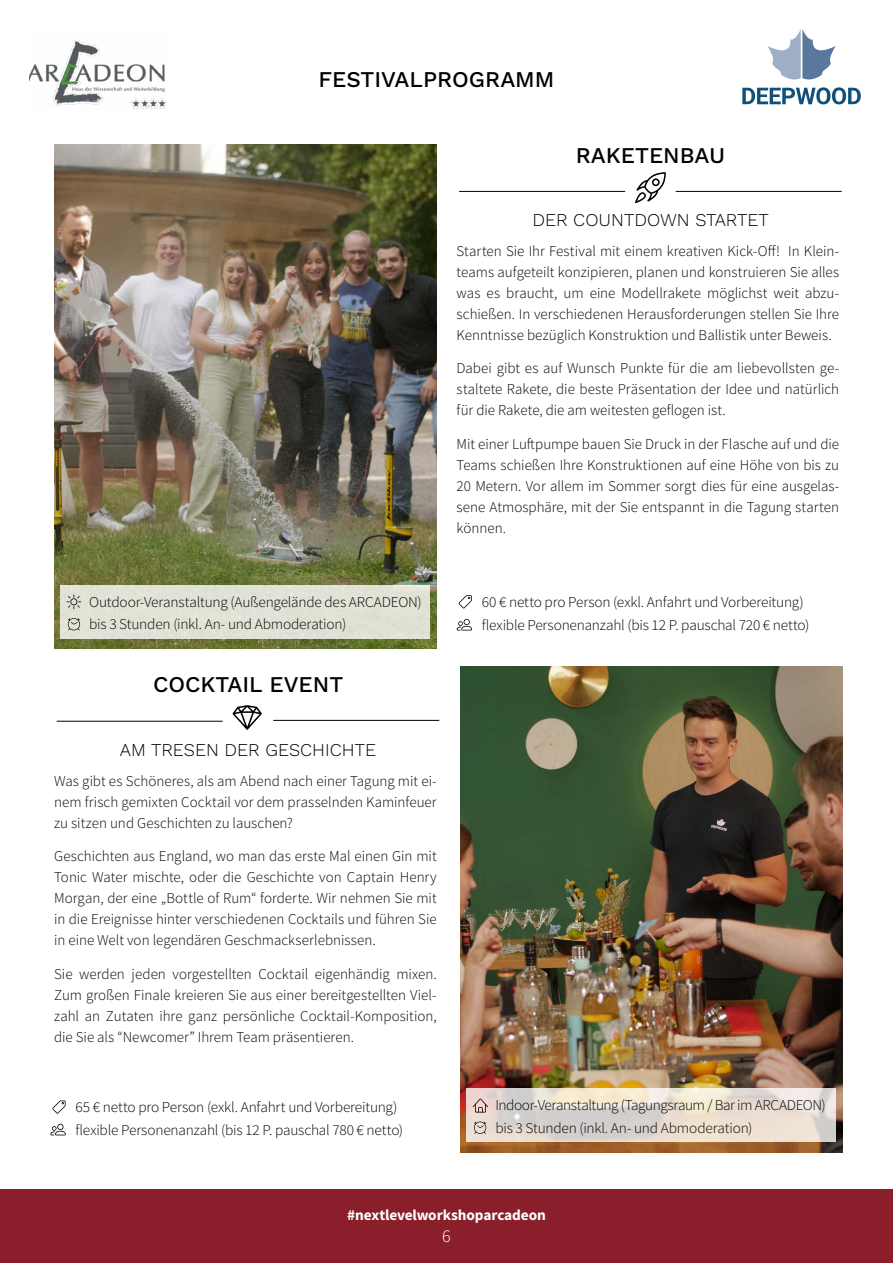
<style>
.page{position:relative;width:893px;height:1263px;background:#fff}
.page>*{position:absolute;margin:0;border:0;box-sizing:border-box;transform-origin:0 0}
.t1{font:500 22.5px "Work Sans";color:#000}
.t2{font:300 18px "Work Sans";color:#000}
.t3{font:300 18px "Source Sans Pro";color:#fff}
.t4{font:300 15px/21px "Source Sans Pro";letter-spacing:-.005em;color:#040300;text-align:justify}
.t5{font:300 15px "Source Sans Pro";letter-spacing:-.03em;color:#040300}
.t6{font:700 15px "Source Sans Pro";letter-spacing:-.01em;color:#fff}
</style>
<div class="page">
<div style="left:0;top:1189px;width:893px;height:74px;background:#8a1e2b"></div>
<img style="left:54px;top:144px;width:383px;height:504px">
<img style="left:460px;top:666px;width:383px;height:486px">
<svg style="left:742px;top:29px;width:119px;height:75px"></svg>
<img style="left:30px;top:40px;width:135px;height:69px">
<hr style="left:459px;top:191px;width:166px;height:1px;background:#000">
<hr style="left:676px;top:191px;width:166px;height:1px;background:#000">
<svg style="left:635px;top:172px;width:31px;height:31px"></svg>
<div style="left:60px;top:585px;width:370px;height:54px;background:#e0e3d6"></div>
<svg style="left:68px;top:618px;width:12px;height:12px"></svg>
<svg style="left:67px;top:594px;width:14px;height:15px"></svg>
<svg style="left:457px;top:619px;width:15px;height:11px"></svg>
<svg style="left:459px;top:595px;width:13px;height:13px"></svg>
<hr style="left:57px;top:721px;width:166px;height:1px;background:#000">
<hr style="left:273px;top:720px;width:166px;height:1px;background:#000">
<svg style="left:233px;top:705px;width:29px;height:25px"></svg>
<svg style="left:466px;top:1089px;width:370px;height:53px;background:#e5dcd2"></svg>
<svg style="left:474px;top:1121px;width:12px;height:13px"></svg>
<svg style="left:473px;top:1098px;width:15px;height:14px"></svg>
<svg style="left:50px;top:1124px;width:16px;height:11px"></svg>
<svg style="left:52px;top:1100px;width:14px;height:14px"></svg>
<p class="t1" style="left:319px;top:66px;width:237px">FESTIVALPROGRAMM</p>
<p class="t1" style="left:576px;top:142px;width:151px">RAKETENBAU</p>
<p class="t2" style="left:532px;top:209px;width:238px">DER COUNTDOWN STARTET</p>
<p class="t4" style="left:457px;top:240px;width:384px">Starten Sie Ihr Festival mit einem kreativen Kick-Off! In Klein&shy;teams aufgeteilt konzipieren, planen und konstruieren Sie alles was es braucht, um eine Modellrakete möglichst weit abzu&shy;schießen. In verschiedenen Herausforderungen stellen Sie Ihre Kenntnisse bezüglich Konstruktion und Ballistik unter Beweis.</p>
<p class="t4" style="left:457px;top:358px;width:384px">Dabei gibt es auf Wunsch Punkte für die am liebevollsten ge&shy;staltete Rakete, die beste Präsentation der Idee und natürlich für die Rakete, die am weitesten geflogen ist.</p>
<p class="t4" style="left:457px;top:434px;width:384px">Mit einer Luftpumpe bauen Sie Druck in der Flasche auf und die Teams schießen Ihre Konstruktionen auf eine Höhe von bis zu 20 Metern. Vor allem im Sommer sorgt dies für eine ausgelas&shy;sene Atmosphäre, mit der Sie entspannt in die Tagung starten können.</p>
<p class="t4" style="left:89px;top:591px;width:334px">Outdoor-Veranstaltung (Außengelände des ARCADEON)</p>
<p class="t4" style="left:89px;top:614px;width:259px">bis 3 Stunden (inkl. An- und Abmoderation)</p>
<p class="t1" style="left:153px;top:671px;width:192px">COCKTAIL EVENT</p>
<p class="t2" style="left:120px;top:739px;width:258px">AM TRESEN DER GESCHICHTE</p>
<p class="t4" style="left:54px;top:770px;width:384px">Was gibt es Schöneres, als am Abend nach einer Tagung mit ei&shy;nem frisch gemixten Cocktail vor dem prasselnden Kaminfeuer zu sitzen und Geschichten zu lauschen?</p>
<p class="t4" style="left:54px;top:846px;width:384px">Geschichten aus England, wo man das erste Mal einen Gin mit Tonic Water mischte, oder die Geschichte von Captain Henry Morgan, der eine „Bottle of Rum“ forderte. Wir nehmen Sie mit in die Ereignisse hinter verschiedenen Cocktails und führen Sie in eine Welt von legendären Geschmackserlebnissen.</p>
<p class="t4" style="left:54px;top:963px;width:384px">Sie werden jeden vorgestellten Cocktail eigenhändig mixen.<br>Zum großen Finale kreieren Sie aus einer bereitgestellten Viel&shy;zahl an Zutaten ihre ganz persönliche Cocktail-Komposition, die Sie als “Newcomer” Ihrem Team präsentieren.</p>
<p class="t4" style="left:76px;top:1096px;width:323px">65 € netto pro Person (exkl. Anfahrt und Vorbereitung)</p>
<p class="t4" style="left:76px;top:1119px;width:329px">flexible Personenanzahl (bis 12 P. pauschal 780 € netto)</p>
<p class="t4" style="left:482px;top:591px;width:323px">60 € netto pro Person (exkl. Anfahrt und Vorbereitung)</p>
<p class="t4" style="left:482px;top:614px;width:329px">flexible Personenanzahl (bis 12 P. pauschal 720 € netto)</p>
<p class="t5" style="left:495px;top:1096px;width:332px">Indoor-Veranstaltung (Tagungsraum / Bar im ARCADEON)</p>
<p class="t4" style="left:495px;top:1117px;width:259px">bis 3 Stunden (inkl. An- und Abmoderation)</p>
<p class="t6" style="left:347px;top:1205px;width:200px">#nextlevelworkshoparcadeon</p>
<p class="t3" style="left:442px;top:1225px;width:10px">6</p>
</div>
